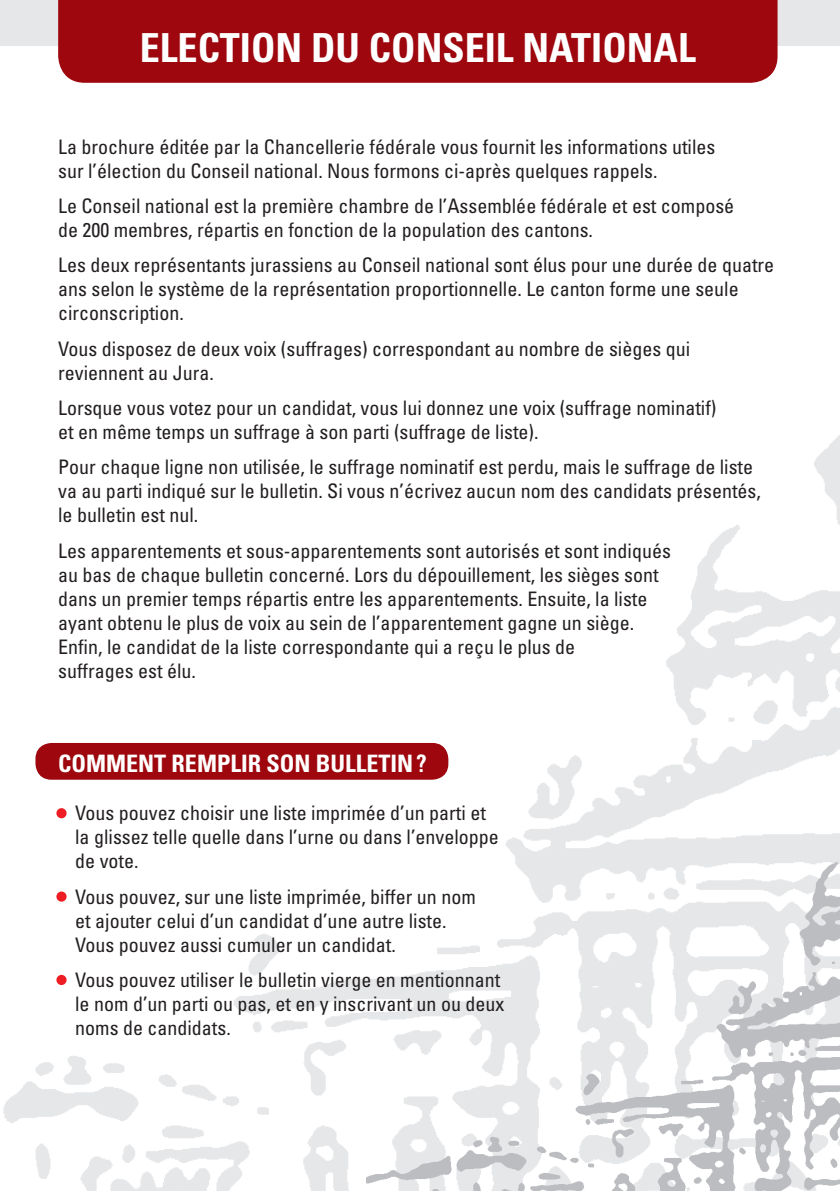
<style>
.page{position:relative;width:840px;height:1191px;background:#fff}
.page>*{position:absolute;margin:0;border:0;box-sizing:border-box;transform-origin:0 0}
.t1{font:700 condensed 40px "Univers";color:#fff}
.t2{font:700 condensed 24px "Univers";color:#fff}
.t3{font:condensed 20px/24px "Univers";color:#231f20}
.s1{color:#ee1d23}
</style>
<div class="page">
<img style="left:3px;top:436px;width:836px;height:755px">
<img style="left:366px;top:776px;width:473px;height:415px">
<svg style="left:0;top:0;width:839px;height:50px;background:#e7e7e9"></svg>
<div style="left:58px;top:0;width:719px;height:83px;background:#9d070d"></div>
<div style="left:35px;top:743px;width:413px;height:36px;background:#9d070d;border-radius:16px"></div>
<div style="left:56px;top:808px;width:11px;height:10px;border:4px solid #ee1d23;border-radius:50%"></div>
<div style="left:56px;top:891px;width:11px;height:10px;border:4px solid #ee1d23;border-radius:50%"></div>
<div style="left:56px;top:975px;width:11px;height:10px;border:4px solid #ee1d23;border-radius:50%"></div>
<p class="t1" style="left:140px;top:23px;width:557px">ELECTION DU CONSEIL NATIONAL</p>
<p class="t3" style="left:58px;top:134px;width:658px">La brochure éditée par la Chancellerie fédérale vous fournit les informations utiles sur l’élection du Conseil national. Nous formons ci-après quelques rappels.</p>
<p class="t3" style="left:58px;top:193px;width:677px">Le Conseil national est la première chambre de l’Assemblée fédérale et est composé de 200 membres, répartis en fonction de la population des cantons.</p>
<p class="t3" style="left:58px;top:253px;width:717px">Les deux représentants jurassiens au Conseil national sont élus pour une durée de quatre ans selon le système de la représentation proportionnelle. Le canton forme une seule circonscription.</p>
<p class="t3" style="left:58px;top:336px;width:633px">Vous disposez de deux voix (suffrages) correspondant au nombre de sièges qui reviennent au Jura.</p>
<p class="t3" style="left:58px;top:395px;width:659px">Lorsque vous votez pour un candidat, vous lui donnez une voix (suffrage nominatif) et en même temps un suffrage à son parti (suffrage de liste).</p>
<p class="t3" style="left:58px;top:455px;width:704px">Pour chaque ligne non utilisée, le suffrage nominatif est perdu, mais le suffrage de liste va au parti indiqué sur le bulletin. Si vous n’écrivez aucun nom des candidats présentés, le bulletin est nul.</p>
<p class="t3" style="left:58px;top:538px;width:614px">Les apparentements et sous-apparentements sont autorisés et sont indiqués au bas de chaque bulletin concerné. Lors du dépouillement, les sièges sont dans un premier temps répartis entre les apparentements. Ensuite, la liste ayant obtenu le plus de voix au sein de l’apparentement gagne un siège.<br>Enfin, le candidat de la liste correspondante qui a reçu le plus de<br>suffrages est élu.</p>
<p class="t2" style="left:58px;top:749px;width:370px">COMMENT REMPLIR SON BULLETIN?</p>
<p class="t3" style="left:75px;top:801px;width:425px;text-indent:-17px"><span class="s1">•</span> Vous pouvez choisir une liste imprimée d’un parti et la glissez telle quelle dans l’urne ou dans l’enveloppe de vote.</p>
<p class="t3" style="left:75px;top:884px;width:402px;text-indent:-17px"><span class="s1">•</span> Vous pouvez, sur une liste imprimée, biffer un nom et ajouter celui d’un candidat d’une autre liste.<br>Vous pouvez aussi cumuler un candidat.</p>
<p class="t3" style="left:75px;top:967px;width:430px;text-indent:-17px"><span class="s1">•</span> Vous pouvez utiliser le bulletin vierge en mentionnant le nom d’un parti ou pas, et en y inscrivant un ou deux noms de candidats.</p>
</div>
